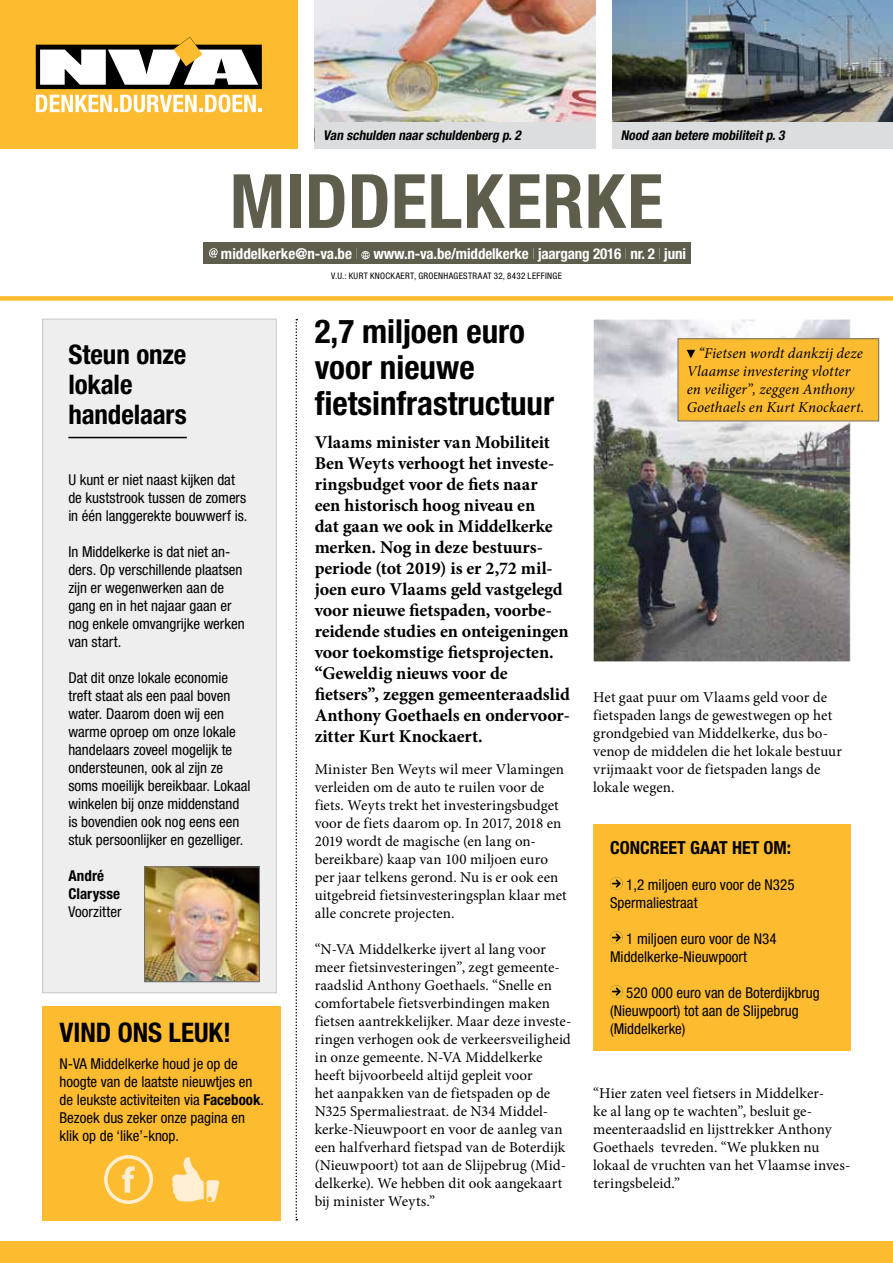
<style>
.page{position:relative;width:893px;height:1263px;background:#fff}
.page>*{position:absolute;margin:0;border:0;box-sizing:border-box;transform-origin:0 0}
.t1{font:700 condensed 75px "Helvetica Neue LT Std";letter-spacing:.01em;color:#5f5e4d}
.t2{font:700 condensed 33px/36px "Helvetica Neue LT Std";color:#000}
.t3{font:700 condensed 27px/30px "Helvetica Neue LT Std";letter-spacing:-.005em;color:#000}
.t4{font:700 18px/21px "Minion Pro";letter-spacing:-.005em;color:#000}
.t5{font:700 condensed 18px "Helvetica Neue LT Std";color:#000}
.t6{font:15px/18px "Minion Pro";color:#000}
.t7{font:condensed 15px/18px "Helvetica Neue LT Std";color:#000}
.t8{font:italic 15px/18px "Minion Pro";letter-spacing:.005em;color:#000}
.t9{font:700 condensed 15px "Helvetica Neue LT Std";letter-spacing:-.01em;color:#fff}
.t10{font:700 condensed 15px/18px "Helvetica Neue LT Std";letter-spacing:.005em;color:#000}
.t11{font:italic 700 condensed 13.5px "Helvetica Neue LT Std";color:#000}
.t12{font:condensed 9px "Helvetica Neue LT Std";letter-spacing:.035em;color:#000}
.s1{font-weight:200}
.s2{font-weight:700}
</style>
<div class="page">
<div style="left:0;top:0;width:298px;height:149px;background:#fdbb30"></div>
<svg style="left:36px;top:37px;width:226px;height:75px"></svg>
<div style="left:0;top:1242px;width:893px;height:21px;background:#fdbb30"></div>
<div style="left:0;top:296px;width:893px;height:5px;background:#fdbb30"></div>
<div style="left:203px;top:242px;width:487px;height:22px;background:#5f5e4d"></div>
<svg style="left:209px;top:248px;width:9px;height:10px"></svg>
<svg style="left:361px;top:251px;width:9px;height:8px"></svg>
<svg style="left:296px;top:319px;width:1px;height:901px"></svg>
<div style="left:593px;top:824px;width:257px;height:227px;background:#fdbb30"></div>
<svg style="left:610px;top:877px;width:12px;height:13px"></svg>
<svg style="left:610px;top:931px;width:12px;height:13px"></svg>
<svg style="left:610px;top:985px;width:12px;height:13px"></svg>
<img style="left:595px;top:321px;width:253px;height:339px">
<div style="left:593px;top:319px;width:257px;height:343px;border:1px solid #fff"></div>
<div style="left:43px;top:319px;width:233px;height:674px;background:#eee"></div>
<hr style="left:68px;top:437px;width:119px;height:1px;background:#000">
<div style="left:43px;top:319px;width:233px;height:674px;border:1px solid #c3c6c8"></div>
<img style="left:146px;top:869px;width:112px;height:111px">
<div style="left:144px;top:867px;width:116px;height:115px;border:1px solid #6d6e71"></div>
<div style="left:678px;top:339px;width:201px;height:82px;background:#fdbb30"></div>
<svg style="left:687px;top:350px;width:8px;height:8px"></svg>
<div style="left:43px;top:1006px;width:238px;height:214px;background:#fdbb30"></div>
<svg style="left:172px;top:1157px;width:47px;height:45px"></svg>
<svg style="left:104px;top:1155px;width:49px;height:49px"></svg>
<img style="left:315px;top:0;width:280px;height:122px">
<img style="left:612px;top:0;width:281px;height:122px">
<div style="left:315px;top:122px;width:280px;height:27px;background:#dcddde"></div>
<div style="left:612px;top:122px;width:281px;height:27px;background:#dcddde"></div>
<p class="t11" style="left:323px;top:127px;width:202px">Van schulden naarschuldenberg p.2</p>
<p class="t11" style="left:621px;top:127px;width:168px">Nood aan betere mobiliteitp.3</p>
<h1 class="t1" style="left:230px;top:156px;width:435px">MIDDELKERKE</h1>
<p class="t9" style="left:221px;top:245px;width:466px">middelkerke@n-va.be <span class="s1">I</span> www.n-va.be/middelkerke <span class="s1">I</span> jaargang 2016 <span class="s1">I</span> nr. 2 <span class="s1">I</span> juni</p>
<p class="t12" style="left:331px;top:270px;width:232px">V.U.: KURT KNOCKAERT, GROENHAGESTRAAT 32, 8432 LEFFINGE</p>
<h3 class="t3" style="left:68px;top:339px;width:120px">Steun onze lokale handelaars</h3>
<p class="t7" style="left:68px;top:470px;width:181px">U kunt er niet naast kijken dat de kuststrook tussen de zomers in één langgerekte bouwwerf is.</p>
<p class="t7" style="left:68px;top:542px;width:178px">In Middelkerke is dat niet an&shy;ders. Op verschillende plaatsen zijn er wegenwerken aan de gang en in het najaar gaan er nog enkele omvangrijke werken van start.</p>
<p class="t7" style="left:68px;top:668px;width:184px">Dat dit onze lokale economie treft staat als een paal boven water. Daarom doen wij een warme oproep om onze lokale handelaars zoveel mogelijk te ondersteunen, ook al zijn ze soms moeilijk bereikbaar. Lokaal winkelen bij onze middenstand is bovendien ook nog eens een stuk persoonlijker en gezelliger.</p>
<p class="t10" style="left:68px;top:866px;width:53px">André<br>Clarysse</p>
<p class="t7" style="left:68px;top:902px;width:55px">Voorzitter</p>
<h3 class="t3" style="left:60px;top:1017px;width:173px">VIND ONS LEUK!</h3>
<p class="t7" style="left:60px;top:1054px;width:206px">N-VA Middelkerke houd je op de hoogte van de laatste nieuwtjes en de leukste activiteiten via <span class="s2">Facebook</span>.<br>Bezoek dus zeker onze pagina en klik op de ‘like’-knop.</p>
<h2 class="t2" style="left:315px;top:312px;width:241px">2,7 miljoen euro voor nieuwe fietsinfrastructuur</h2>
<p class="t4" style="left:315px;top:432px;width:257px">Vlaams minister van Mobiliteit<br>Ben Weyts verhoogt het investe&shy;ringsbudget voor de fiets naar<br>een historisch hoog niveau en<br>dat gaan we ook in Middelkerke merken. Nog in deze bestuurs&shy;periode (tot 2019) is er 2,72 mil&shy;joen euro Vlaams geld vastgelegd voor nieuwe fietspaden, voorbe&shy;reidende studies en onteigeningen voor toekomstige fietsprojecten. “Geweldig nieuws voor de fietsers”, zeggen gemeenteraadslid<br>Anthony Goethaels en ondervoor&shy;zitter Kurt Knockaert.</p>
<p class="t6" style="left:315px;top:760px;width:254px">Minister Ben Weyts wil meer Vlamingen verleiden om de auto te ruilen voor de fiets. Weyts trekt het investeringsbudget voor de fiets daarom op. In 2017, 2018 en 2019 wordt de magische (en lang on&shy;bereikbare) kaap van 100 miljoen euro per jaar telkens gerond. Nu is er ook een uitgebreid fietsinvesteringsplan klaar met alle concrete projecten.</p>
<p class="t6" style="left:315px;top:940px;width:258px">“N-VA Middelkerke ijvert al lang voor meer fietsinvesteringen”, zegt gemeente&shy;raadslid Anthony Goethaels. “Snelle en comfortabele fietsverbindingen maken fietsen aantrekkelijker. Maar deze investe&shy;ringen verhogen ook de verkeersveiligheid in onze gemeente. N-VA Middelkerke heeft bijvoorbeeld altijd gepleit voor<br>het aanpakken van de fietspaden op de N325 Spermaliestraat. de N34 Middel&shy;kerke-Nieuwpoort en voor de aanleg van een halfverhard fietspad van de Boterdijk (Nieuwpoort) tot aan de Slijpebrug (Mid&shy;delkerke). We hebben dit ook aangekaart bij minister Weyts.”</p>
<p class="t8" style="left:687px;top:344px;width:179px;text-indent:12px">“Fietsen wordt dankzij deze<br>Vlaamse investering vlotter en veiliger”, zeggen Anthony<br>Goethaels en Kurt Knockaert.</p>
<p class="t6" style="left:593px;top:688px;width:250px">Het gaat puur om Vlaams geld voor de fietspaden langs de gewestwegen op het grondgebied van Middelkerke, dus bo&shy;venop de middelen die het lokale bestuur vrijmaakt voor de fietspaden langs de lokale wegen.</p>
<p class="t5" style="left:610px;top:836px;width:183px">CONCREET GAAT HET OM:</p>
<p class="t7" style="left:610px;top:875px;width:186px;text-indent:16px">1,2 miljoen euro voor de N325<br>Spermaliestraat</p>
<p class="t7" style="left:610px;top:929px;width:168px;text-indent:16px">1 miljoen euro voor de N34<br>Middelkerke-Nieuwpoort</p>
<p class="t7" style="left:610px;top:983px;width:211px;text-indent:16px">520 000 euro van de Boterdijkbrug (Nieuwpoort) tot aan de Slijpebrug (Middelkerke)</p>
<p class="t6" style="left:593px;top:1084px;width:259px">“Hier zaten veel fietsers in Middelker-<br>ke al lang op te wachten”, besluit ge&shy;meenteraadslid en lijsttrekker Anthony Goethaels tevreden. “We plukken nu lokaal de vruchten van het Vlaamse inves&shy;teringsbeleid.”</p>
</div>
